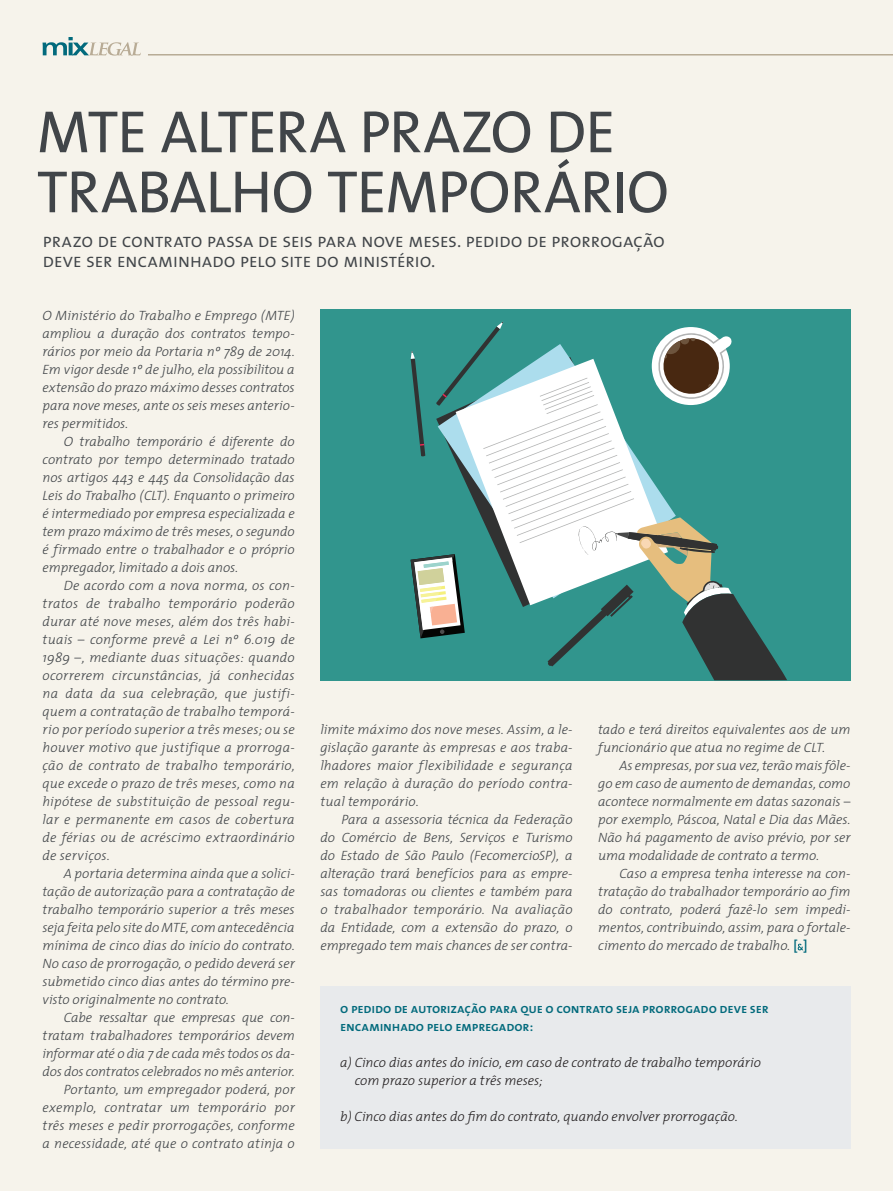
<style>
.page{position:relative;width:893px;height:1191px;background:#f6f3eb}
.page>*{position:absolute;margin:0;border:0;box-sizing:border-box;transform-origin:0 0}
.t1{font:60px/60px "The Mix";letter-spacing:-.015em;color:#414549}
.t2{font:19.5px/19.5px "The Mix Semi Light Caps";letter-spacing:-.02em;color:#414549}
.t3{font:italic 300 13.5px/18px "The Mix";letter-spacing:-.005em;color:#414549;text-align:justify}
.t4{font:italic 300 13.5px/18px "The Mix";letter-spacing:-.005em;color:#231f20}
.t5{font:13.5px/18px "The Mix Semi Bold Caps";letter-spacing:-.01em;color:#026a7c}
.s1{font-weight:600;font-style:normal;color:#026a7c}
</style>
<div class="page">
<svg style="left:798px;top:943px;width:5px;height:7px"></svg>
<hr style="left:148px;top:54px;width:745px;height:2px;background:#b8ab95">
<svg style="left:43px;top:37px;width:98px;height:19px"></svg>
<div style="left:320px;top:986px;width:530px;height:162px;background:#e8eaec"></div>
<div style="left:320px;top:309px;width:530px;height:371px;background:#31958d"></div>
<svg style="left:411px;top:321px;width:376px;height:359px"></svg>
<p class="t1" style="left:37px;top:100px;width:634px">MTE ALTERA PRAZO DE<br>TRABALHO TEMPORÁRIO</p>
<p class="t2" style="left:43px;top:230px;width:624px">prazo de contrato passa de seis para nove meses. pedido de prorrogação deve ser encaminhado pelo site do ministério.</p>
<p class="t3" style="left:43px;top:306px;width:254px">O Ministério do Trabalho e Emprego (MTE) ampliou a duração dos contratos tempo&shy;rários por meio da Portaria nº 789 de 2014.<br>Em vigor desde 1º de julho, ela possibilitou a extensão do prazo máximo desses contratos para nove meses, ante os seis meses anterio&shy;res permitidos.</p>
<p class="t3" style="left:43px;top:432px;width:254px;text-indent:21px">O trabalho temporário é diferente do contrato por tempo determinado tratado nos artigos 443 e 445 da Consolidação das Leis do Trabalho (CLT). Enquanto o primeiro é intermediado por empresa especializada e tem prazo máximo de três meses, o segundo é firmado entre o trabalhador e o próprio empregador, limitado a dois anos.</p>
<p class="t3" style="left:43px;top:576px;width:254px;text-indent:21px">De acordo com a nova norma, os con&shy;tratos de trabalho temporário poderão durar até nove meses, além dos três habi&shy;tuais – conforme prevê a Lei nº 6.019 de 1989 –, mediante duas situações: quando ocorrerem circunstâncias, já conhecidas na data da sua celebração, que justifi&shy;quem a contratação de trabalho temporá&shy;rio por período superior a três meses; ou se houver motivo que justifique a prorroga&shy;ção de contrato de trabalho temporário, que excede o prazo de três meses, como na hipótese de substituição de pessoal regu&shy;lar e permanente em casos de cobertura de férias ou de acréscimo extraordinário de serviços.</p>
<p class="t3" style="left:43px;top:864px;width:254px;text-indent:21px">A portaria determina ainda que a solici&shy;tação de autorização para a contratação de trabalho temporário superior a três meses seja feita pelo site do MTE, com antecedência mínima de cinco dias do início do contrato.<br>No caso de prorrogação, o pedido deverá ser submetido cinco dias antes do término pre&shy;visto originalmente no contrato.</p>
<p class="t3" style="left:43px;top:1008px;width:254px;text-indent:21px">Cabe ressaltar que empresas que con&shy;tratam trabalhadores temporários devem informar até o dia 7 de cada mês todos os da&shy;dos dos contratos celebrados no mês anterior.</p>
<p class="t3" style="left:43px;top:1080px;width:254px;text-indent:21px">Portanto, um empregador poderá, por exemplo, contratar um temporário por três meses e pedir prorrogações, conforme a necessidade, até que o contrato atinja o</p>
<p class="t3" style="left:320px;top:720px;width:254px">limite máximo dos nove meses. Assim, a le&shy;gislação garante às empresas e aos traba&shy;lhadores maior flexibilidade e segurança em relação à duração do período contra&shy;tual temporário.</p>
<p class="t3" style="left:320px;top:810px;width:254px;text-indent:21px">Para a assessoria técnica da Federação do Comércio de Bens, Serviços e Turismo do Estado de São Paulo (FecomercioSP), a alteração trará benefícios para as empre&shy;sas tomadoras ou clientes e também para o trabalhador temporário. Na avaliação da Entidade, com a extensão do prazo, o empregado tem mais chances de ser contra-</p>
<p class="t3" style="left:598px;top:720px;width:254px">tado e terá direitos equivalentes aos de um funcionário que atua no regime de CLT.</p>
<p class="t3" style="left:598px;top:756px;width:254px;text-indent:21px">As empresas, por sua vez, terão mais fôle&shy;go em caso de aumento de demandas, como acontece normalmente em datas sazonais – por exemplo, Páscoa, Natal e Dia das Mães.<br>Não há pagamento de aviso prévio, por ser uma modalidade de contrato a termo.</p>
<p class="t3" style="left:598px;top:864px;width:254px;text-indent:21px">Caso a empresa tenha interesse na con&shy;tratação do trabalhador temporário ao fim do contrato, poderá fazê-lo sem impedi&shy;mentos, contribuindo, assim, para o fortale&shy;cimento do mercado de trabalho. <span class="s1">[ ]</span></p>
<p class="t5" style="left:340px;top:998px;width:430px">o pedido de autorização para que o contrato seja prorrogado deve ser encaminhado pelo empregador:</p>
<p class="t4" style="left:355px;top:1052px;width:408px;text-indent:-15px">a) Cinco dias antes do início, em caso de contrato de trabalho temporário com prazo superior a três meses;</p>
<p class="t4" style="left:340px;top:1106px;width:399px">b) Cinco dias antes do fim do contrato, quando envolver prorrogação.</p>
</div>
